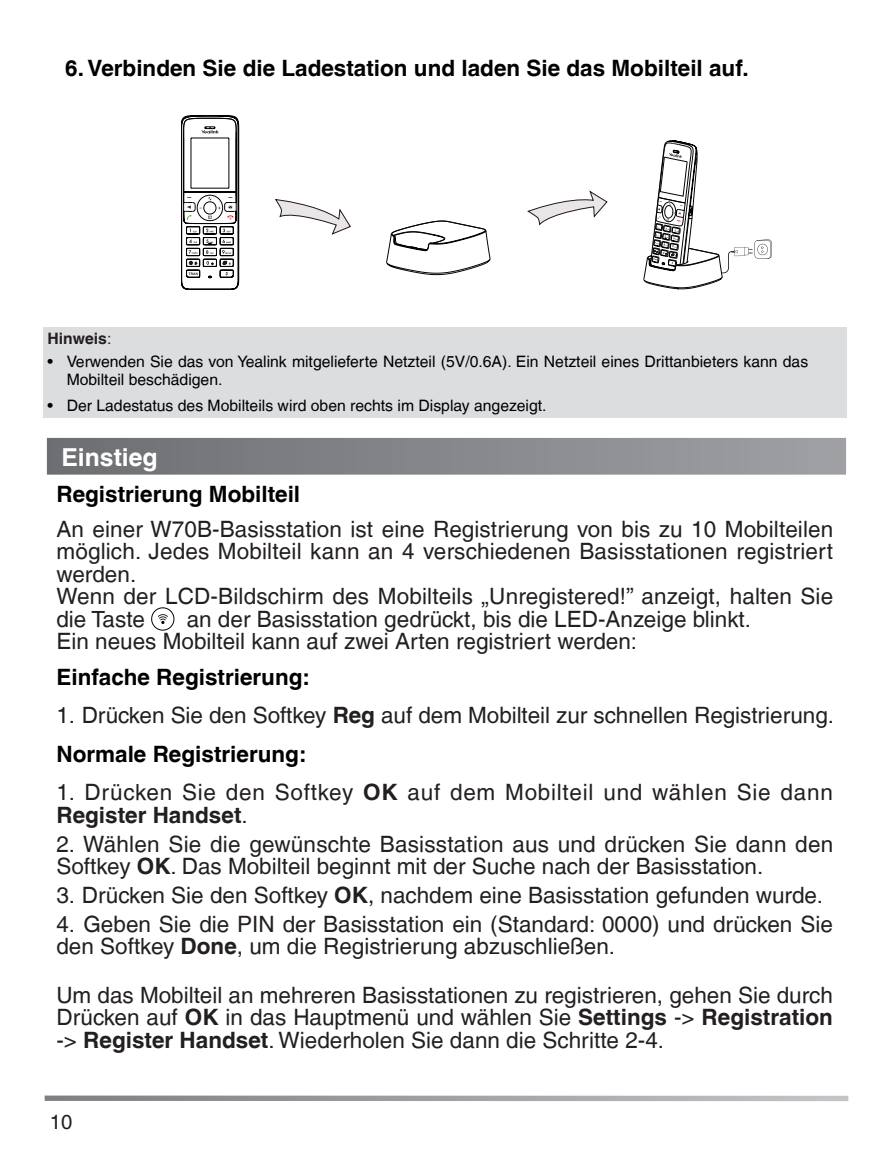
<style>
.page{position:relative;width:893px;height:1149px;background:#fff}
.page>*{position:absolute;margin:0;border:0;box-sizing:border-box;transform-origin:0 0}
.大标题{font:700 24.75px "Helvetica LT";color:#fff}
.t1{font:22.5px/22.5px "Helvetica LT";color:#231f20}
.标题3{font:700 22.5px "Helvetica LT";color:#000}
.t2{font:22.5px/22.5px "Helvetica LT";letter-spacing:.035em;color:#231f20}
.t3{font:20.25px "Helvetica LT";color:#231f20}
.t4{font:15.75px/18.9px "Helvetica LT";color:#000}
.t5{font:700 15.75px "Helvetica LT";color:#231f20}
.s1{font-weight:400}
.s2{font-weight:700}
</style>
<div class="page">
<svg style="left:45px;top:1095px;width:803px;height:5px;background:#acadb0"></svg>
<div style="left:46px;top:436px;width:801px;height:39px;background:linear-gradient(to right,#6c6e71,#9ea1a4)"></div>
<div style="left:45px;top:435px;width:803px;height:42px;border:2px solid #fff"></div>
<svg style="left:151px;top:607px;width:23px;height:23px"></svg>
<svg style="left:181px;top:115px;width:309px;height:174px"></svg>
<svg style="left:201px;top:130px;width:17px;height:3px"></svg>
<hr style="left:191px;top:138px;width:1px;height:50px;background:#060303">
<hr style="left:228px;top:138px;width:1px;height:50px;background:#060303">
<hr style="left:191px;top:188px;width:38px;height:1px;background:#060303">
<hr style="left:191px;top:137px;width:38px;height:1px;background:#060303">
<svg style="left:206px;top:239px;width:8px;height:4px"></svg>
<svg style="left:206px;top:261px;width:7px;height:4px"></svg>
<svg style="left:189px;top:261px;width:8px;height:3px"></svg>
<svg style="left:223px;top:261px;width:8px;height:3px"></svg>
<svg style="left:190px;top:229px;width:6px;height:3px"></svg>
<svg style="left:206px;top:229px;width:8px;height:3px"></svg>
<svg style="left:189px;top:239px;width:8px;height:4px"></svg>
<svg style="left:189px;top:250px;width:8px;height:4px"></svg>
<svg style="left:206px;top:250px;width:8px;height:4px"></svg>
<svg style="left:222px;top:250px;width:9px;height:4px"></svg>
<svg style="left:222px;top:239px;width:9px;height:4px"></svg>
<svg style="left:223px;top:228px;width:8px;height:4px"></svg>
<svg style="left:189px;top:272px;width:9px;height:3px"></svg>
<svg style="left:208px;top:216px;width:4px;height:3px"></svg>
<svg style="left:187px;top:215px;width:5px;height:5px"></svg>
<svg style="left:227px;top:215px;width:6px;height:4px"></svg>
<svg style="left:188px;top:205px;width:3px;height:4px"></svg>
<svg style="left:528px;top:191px;width:79px;height:34px"></svg>
<svg style="left:276px;top:199px;width:74px;height:35px"></svg>
<svg style="left:644px;top:140px;width:128px;height:149px"></svg>
<div style="left:43px;top:327px;width:803px;height:91px;background:#dcdddf"></div>
<p class="标题3" style="left:65px;top:54px;width:685px">6. Verbinden Sie die Ladestation und laden Sie das Mobilteil auf.</p>
<p class="t5" style="left:48px;top:329px;width:65px">Hinweis<span class="s1">:</span></p>
<p class="t4" style="left:67px;top:351px;width:743px;text-indent:-19px">• Verwenden Sie das von Yealink mitgelieferte Netzteil (5V/0.6A). Ein Netzteil eines Drittanbieters kann das<br>Mobilteil beschädigen.</p>
<p class="t4" style="left:48px;top:395px;width:500px">• Der Ladestatus des Mobilteils wird oben rechts im Display angezeigt.</p>
<p class="大标题" style="left:61px;top:441px;width:98px">Einstieg</p>
<p class="标题3" style="left:56px;top:480px;width:245px">Registrierung Mobilteil</p>
<p class="t1" style="left:56px;top:517px;width:778px;text-align:justify">An einer W70B-Basisstation ist eine Registrierung von bis zu 10 Mobilteilen möglich. Jedes Mobilteil kann an 4 verschiedenen Basisstationen registriert werden.</p>
<p class="t1" style="left:56px;top:585px;width:778px">Wenn der LCD-Bildschirm des Mobilteils „Unregistered!” anzeigt, halten Sie die Taste</p>
<p class="t1" style="left:187px;top:607px;width:566px">an der Basisstation gedrückt, bis die LED-Anzeige blinkt.</p>
<p class="t1" style="left:56px;top:630px;width:582px">Ein neues Mobilteil kann auf zwei Arten registriert werden:</p>
<p class="标题3" style="left:56px;top:663px;width:255px">Einfache Registrierung:</p>
<p class="t1" style="left:56px;top:703px;width:779px">1. Drücken Sie den Softkey <span class="s2">Reg</span> auf dem Mobilteil zur schnellen Registrierung.</p>
<p class="标题3" style="left:56px;top:739px;width:252px">Normale Registrierung:</p>
<p class="t2" style="left:56px;top:780px;width:778px">1. Drücken Sie den Softkey <span class="s2">OK</span> auf dem Mobilteil und wählen Sie dann<br><span class="s2">Register Handset</span>.</p>
<p class="t1" style="left:56px;top:832px;width:778px">2. Wählen Sie die gewünschte Basisstation aus und drücken Sie dann den<br>Softkey <span class="s2">OK</span>. Das Mobilteil beginnt mit der Suche nach der Basisstation.</p>
<p class="t1" style="left:56px;top:883px;width:768px">3. Drücken Sie den Softkey <span class="s2">OK</span>, nachdem eine Basisstation gefunden wurde.</p>
<p class="t1" style="left:56px;top:912px;width:778px">4. Geben Sie die PIN der Basisstation ein (Standard: 0000) und drücken Sie den Softkey <span class="s2">Done</span>, um die Registrierung abzuschließen.</p>
<p class="t1" style="left:56px;top:983px;width:778px;text-align:justify">Um das Mobilteil an mehreren Basisstationen zu registrieren, gehen Sie durch Drücken auf <span class="s2">OK</span> in das Hauptmenü und wählen Sie <span class="s2">Settings</span> -&gt; <span class="s2">Registration </span>-&gt; <span class="s2">Register Handset</span>. Wiederholen Sie dann die Schritte 2-4.</p>
<p class="t3" style="left:50px;top:1109px;width:24px">10</p>
</div>
